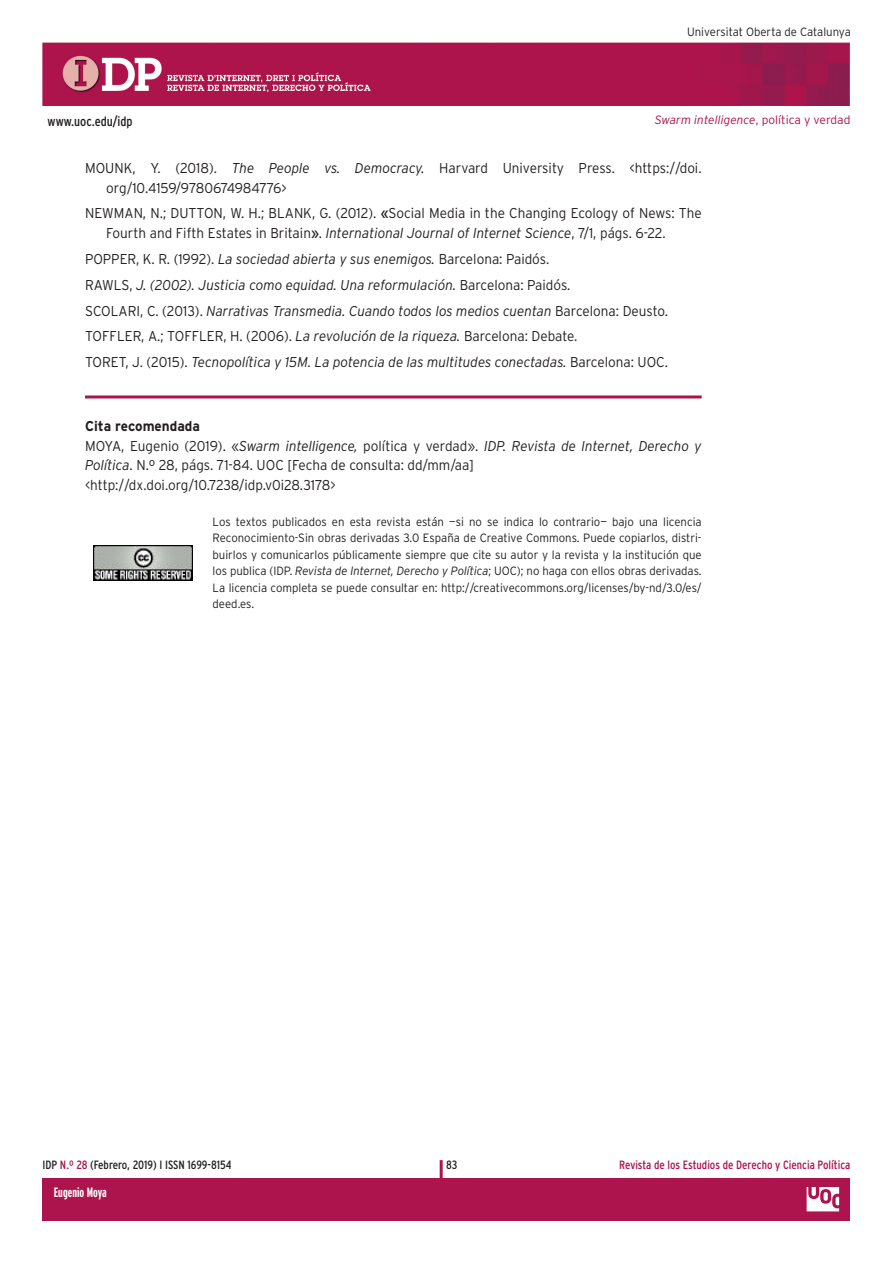
<style>
.page{position:relative;width:893px;height:1263px;background:#fff}
.page>*{position:absolute;margin:0;border:0;box-sizing:border-box;transform-origin:0 0}
.BIBLIOGRAFIA{font:300 14.25px/19.5px "Interstate";color:#231f20;scale:.95 1}
.BIBLIOGRAFIA-2{font:italic 300 14.25px "Interstate";color:#231f20;scale:.95 1}
.TEXTGENERAL{font:300 14.25px/19.5px "Interstate";color:#231f20;scale:.95 1}
.TEXTGENERAL-2{font:700 14.25px "Interstate";color:#231f20;scale:.95 1}
.t1{font:condensed 13.5px "Interstate";color:#231f20}
.t2{font:700 extra-condensed 13.5px "Interstate";color:#fff}
.creativecommons{font:300 12px/16.5px "Interstate";color:#231f20;text-align:justify;scale:.95 1}
.t3{font:condensed 12px "Interstate";color:#ad134c}
.t4{font:condensed 12px "Interstate";color:#231f20}
.t5{font:italic 300 12px "Interstate";color:#ad134c}
.s1{font-style:normal}
.s2{font-style:italic}
.s3{font-weight:400}
.s4{color:#ad134c}
</style>
<div class="page">
<img style="left:43px;top:43px;width:807px;height:63px">
<div style="left:43px;top:1178px;width:807px;height:42px;background:#ad134c"></div>
<hr style="left:440px;top:1160px;width:3px;height:44px;background:#ad134c">
<svg style="left:806px;top:1187px;width:34px;height:25px"></svg>
<hr style="left:85px;top:395px;width:617px;height:3px;background:#ad134c">
<img style="left:94px;top:545px;width:99px;height:35px">
<p class="creativecommons" style="left:687px;top:23px;width:174px">Universitat Oberta de Catalunya</p>
<p class="t1" style="left:48px;top:113px;width:87px">www.uoc.edu/idp</p>
<p class="t5" style="left:655px;top:113px;width:197px">Swarm intelligence<span class="s1">, política y verdad</span></p>
<p class="BIBLIOGRAFIA" style="left:106px;top:158px;width:628px;text-indent:-21px">MOUNK, Y. (2018). <span class="s2">The People vs. Democracy.</span> Harvard University Press. &lt;https://doi. org/10.4159/9780674984776&gt;</p>
<p class="BIBLIOGRAFIA" style="left:106px;top:203px;width:628px;text-indent:-21px">NEWMAN, N.; DUTTON, W. H.; BLANK, G. (2012). <span class="s3">«</span>Social Media in the Changing Ecology of News: The<br>Fourth and Fifth Estates in Britain<span class="s3">»</span>. <span class="s2">International Journal of Internet Science</span>, 7/1, págs. 6-22.</p>
<p class="BIBLIOGRAFIA" style="left:85px;top:249px;width:490px">POPPER, K. R. (1992). <span class="s2">La sociedad abierta y sus enemigos.</span> Barcelona: Paidós.</p>
<p class="BIBLIOGRAFIA-2" style="left:85px;top:277px;width:512px"><span class="s1">RAWLS,</span> J. (2002). Justicia como equidad. Una reformulación. <span class="s1">Barcelona: Paidós.</span></p>
<p class="BIBLIOGRAFIA-2" style="left:85px;top:302px;width:615px"><span class="s1">SCOLARI, C. (2013).</span> Narrativas Transmedia. Cuando todos los medios cuentan <span class="s1">Barcelona: Deusto.</span></p>
<p class="BIBLIOGRAFIA" style="left:85px;top:326px;width:520px">TOFFLER, A.; TOFFLER, H. (2006). <span class="s2">La revolución de la riqueza.</span> Barcelona: Debate.</p>
<p class="BIBLIOGRAFIA-2" style="left:85px;top:354px;width:615px"><span class="s1">TORET, J. (2015).</span> Tecnopolítica y 15M. La potencia de las multitudes conectadas. <span class="s1">Barcelona: UOC.</span></p>
<p class="TEXTGENERAL-2" style="left:85px;top:418px;width:123px">Cita recomendada</p>
<p class="TEXTGENERAL" style="left:85px;top:436px;width:651px">MOYA, Eugenio (2019). «<span class="s2">Swarm intelligence,</span> política y verdad». <span class="s2">IDP. Revista de Internet, Derecho y<br>Política</span>. N.º 28, págs. 71-84. UOC [Fecha de consulta: dd/mm/aa]</p>
<p class="TEXTGENERAL" style="left:85px;top:475px;width:265px">&lt;http://dx.doi.org/10.7238/idp.v0i28.3178&gt;</p>
<p class="creativecommons" style="left:213px;top:513px;width:516px">Los textos publicados en esta revista están —si no se indica lo contrario— bajo una licencia Reconocimiento-Sin obras derivadas 3.0 España de Creative Commons. Puede copiarlos, distri&shy;buirlos y comunicarlos públicamente siempre que cite su autor y la revista y la institución que los publica (IDP. <span class="s2">Revista de Internet, Derecho y Política</span>; UOC); no haga con ellos obras derivadas.<br>La licencia completa se puede consultar en: http://creativecommons.org/licenses/by-nd/3.0/es/ deed.es.</p>
<p class="t4" style="left:43px;top:1158px;width:191px">IDP <span class="s4">N.º 28</span> (Febrero, 2019) I ISSN 1699-8154</p>
<p class="t4" style="left:446px;top:1158px;width:13px">83</p>
<p class="t3" style="left:619px;top:1158px;width:233px">Revista de los Estudios de Derecho y Ciencia Política</p>
<p class="t2" style="left:54px;top:1185px;width:54px">Eugenio Moya</p>
</div>
